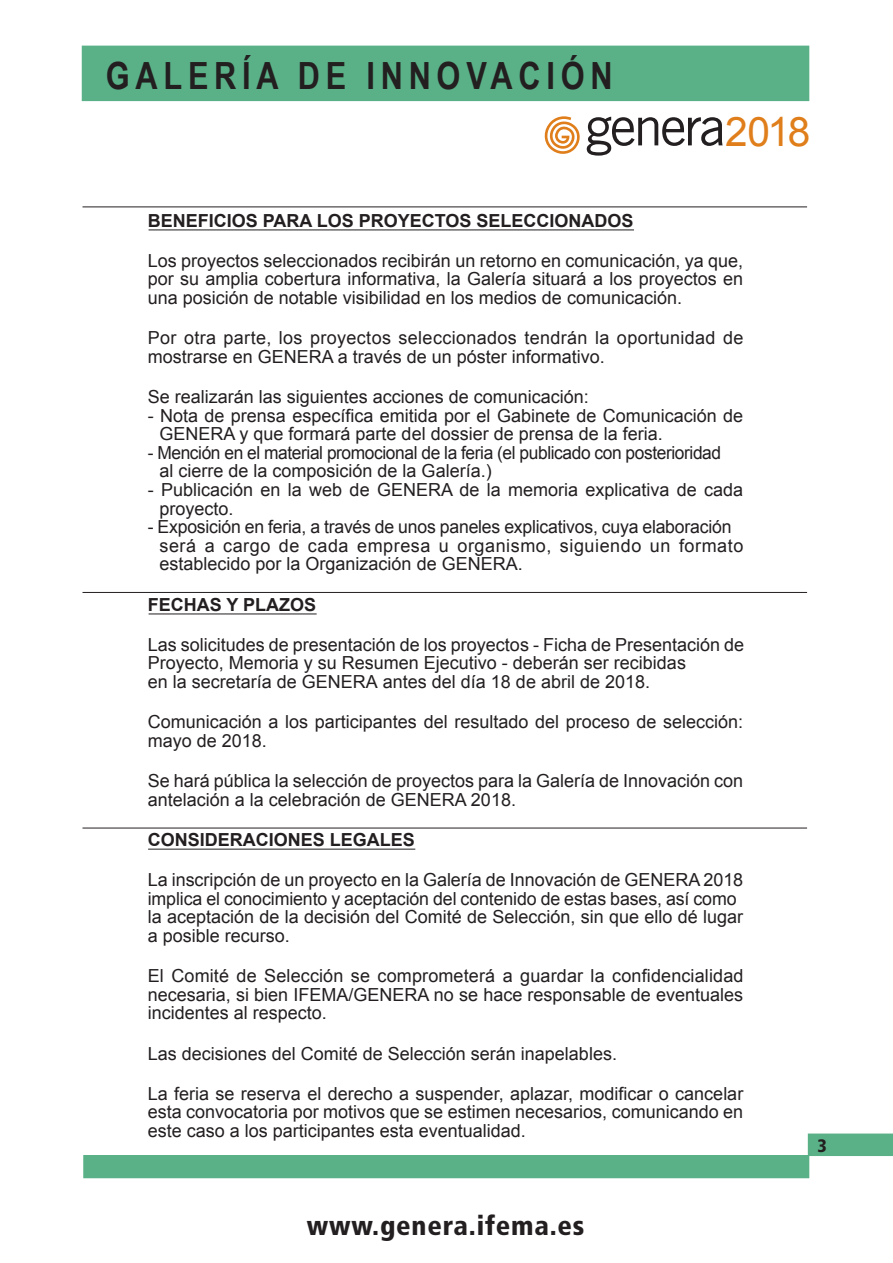
<style>
.page{position:relative;width:893px;height:1263px;background:#fff}
.page>*{position:absolute;margin:0;border:0;box-sizing:border-box;transform-origin:0 0}
.t1{font:40.65px "Arial";color:#df7e1a}
.t2{font:700 37.5px "Arial Narrow";letter-spacing:.155em;color:#231f20}
.t3{font:900 condensed 27px "Frutiger";letter-spacing:.03em;color:#231f20}
.t4{font:18px/18.6px "Arial";color:#231f20}
.t5{font:18px/18.6px "Arial";letter-spacing:.02em;color:#231f20}
.t6{font:18px/18.6px "Arial";letter-spacing:-.025em;color:#231f20;scale:.96 1}
.t7{font:700 18px "Arial";color:#231f20}
.t8{font:900 condensed 18px "Frutiger";color:#231f20}
.s1{font-style:inherit}
</style>
<div class="page">
<hr style="left:149px;top:849px;width:266px;height:1px;background:#231f20">
<hr style="left:149px;top:614px;width:167px;height:1px;background:#231f20">
<hr style="left:149px;top:230px;width:484px;height:1px;background:#231f20">
<div style="left:84px;top:1156px;width:724px;height:21px;background:#5ab188"></div>
<div style="left:83px;top:1155px;width:726px;height:23px;border:2px solid #5ab188"></div>
<div style="left:82px;top:46px;width:726px;height:54px;background:#5ab188"></div>
<div style="left:82px;top:46px;width:727px;height:55px;border:2px solid #5ab188"></div>
<hr style="left:82px;top:207px;width:725px;height:1px;background:#231f20">
<div style="left:808px;top:1133px;width:85px;height:23px;background:#5ab188"></div>
<hr style="left:82px;top:592px;width:725px;height:1px;background:#231f20">
<hr style="left:82px;top:828px;width:725px;height:1px;background:#231f20">
<svg style="left:544px;top:116px;width:36px;height:38px"></svg>
<svg style="left:587px;top:117px;width:136px;height:39px"></svg>
<h2 class="t2" style="left:106px;top:47px;width:508px">GALERÍA DE INNOVACIÓN</h2>
<h1 class="t1" style="left:725px;top:105px;width:87px">2018</h1>
<p class="t7" style="left:148px;top:208px;width:487px">BENEFICIOS PARA LOS PROYECTOS SELECCIONADOS</p>
<p class="t4" style="left:148px;top:251px;width:597px;text-align:justify">Los proyectos seleccionados recibirán un retorno en comunicación, ya que, por su amplia cobertura informativa, la Galería situará a los proyectos en una posición de notable visibilidad en los medios de comunicación.</p>
<p class="t5" style="left:148px;top:329px;width:597px">Por otra parte, los proyectos seleccionados tendrán la oportunidad de mostrarse en GENERA a través de un póster informativo.</p>
<p class="t4" style="left:148px;top:388px;width:443px">Se realizarán las siguientes acciones de comunicación:</p>
<p class="t4" style="left:160px;top:406px;width:585px;text-indent:-12px">- Nota de prensa específica emitida por el Gabinete de Comunicación de<br>GENERA y que formará parte del dossier de prensa de la feria.</p>
<p class="t6" style="left:160px;top:443px;width:586px;text-indent:-12px">- Mención en el material promocional de la feria (el publicado con posterioridad al cierre de la composición de la Galería.)</p>
<p class="t4" style="left:160px;top:481px;width:585px;text-indent:-12px">- Publicación en la web de GENERA de la memoria explicativa de cada proyecto.</p>
<p class="t4" style="left:160px;top:518px;width:585px;text-indent:-12px">- Exposición en feria, a través de unos paneles explicativos, cuya elaboración será a cargo de cada empresa u organismo, siguiendo un formato establecido por la Organización de GENERA.</p>
<p class="t7" style="left:148px;top:592px;width:170px">FECHAS Y PLAZOS</p>
<p class="t4" style="left:148px;top:635px;width:598px">Las solicitudes de presentación de los proyectos - Ficha de Presentación de<br>Proyecto, Memoria y su Resumen Ejecutivo - deberán ser recibidas<br>en la secretaría de GENERA antes del día 1<span class="s1">8</span> de abril de 2018.</p>
<p class="t4" style="left:148px;top:713px;width:597px">Comunicación a los participantes del resultado del proceso de selección: mayo de 2018.</p>
<p class="t4" style="left:148px;top:772px;width:597px">Se hará pública la selección de proyectos para la Galería de Innovación con antelación a la celebración de GENERA 2018.</p>
<p class="t7" style="left:148px;top:828px;width:269px">CONSIDERACIONES LEGALES</p>
<p class="t4" style="left:148px;top:871px;width:597px">La inscripción de un proyecto en la Galería de Innovación de GENERA 2018 implica el conocimiento y aceptación del contenido de estas bases, así como la aceptación de la decisión del Comité de Selección, sin que ello dé lugar a posible recurso.</p>
<p class="t4" style="left:148px;top:967px;width:597px;text-align:justify">El Comité de Selección se comprometerá a guardar la confidencialidad necesaria, si bien IFEMA/GENERA no se hace responsable de eventuales incidentes al respecto.</p>
<p class="t4" style="left:148px;top:1044px;width:471px">Las decisiones del Comité de Selección serán inapelables.</p>
<p class="t4" style="left:148px;top:1084px;width:597px;text-align:justify">La feria se reserva el derecho a suspender, aplazar, modificar o cancelar esta convocatoria por motivos que se estimen necesarios, comunicando en este caso a los participantes esta eventualidad.</p>
<h3 class="t3" style="left:307px;top:1209px;width:279px">www.genera.ifema.es</h3>
<p class="t8" style="left:817px;top:1134px;width:11px">3</p>
</div>
